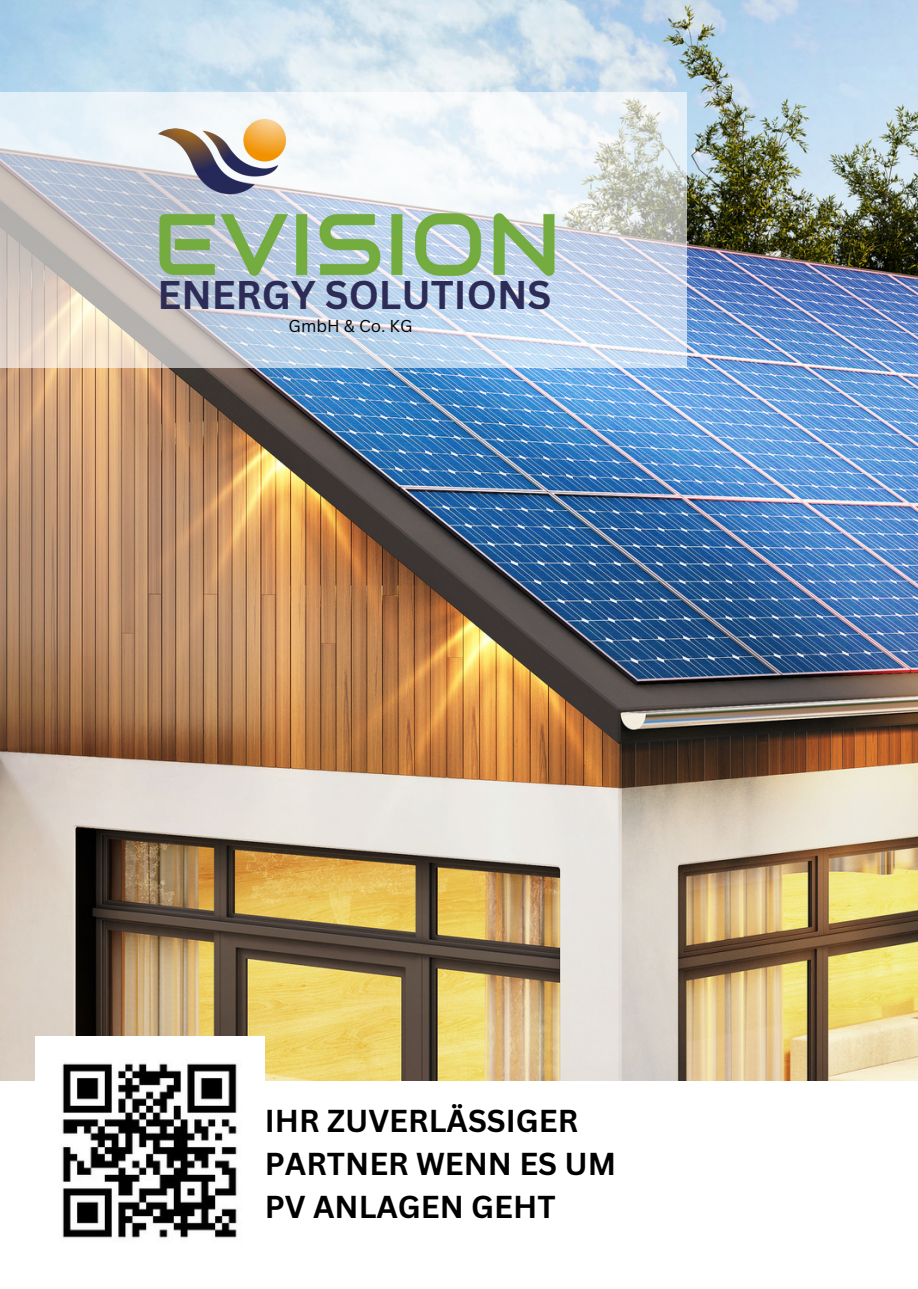
<style>
.page{position:relative;width:918px;height:1289px;background:#fff}
.page>*{position:absolute;margin:0;border:0;box-sizing:border-box;transform-origin:0 0}
.t1{font:700 39px "Canva Sans";color:#2d2c56}
.t2{font:700 30.9px "Canva Sans";color:#000}
.t3{font:16.8px "Canva Sans";color:#000}
</style>
<div class="page">
<img style="left:0;top:0;width:918px;height:1079px">
<img style="left:35px;top:1036px;width:230px;height:202px">
<svg style="left:0;top:92px;width:686px;height:275px;background:#ced4db"></svg>
<img style="left:67px;top:60px;width:524px;height:248px">
<p class="t1" style="left:158px;top:267px;width:395px">ENERGY SOLUTIONS</p>
<p class="t3" style="left:289px;top:314px;width:126px">GmbH &amp; Co. KG</p>
<p class="t2" style="left:265px;top:1098px;width:315px">IHR ZUVERLÄSSIGER</p>
<p class="t2" style="left:265px;top:1141px;width:353px">PARTNER WENN ES UM</p>
<p class="t2" style="left:265px;top:1184px;width:292px">PV ANLAGEN GEHT</p>
</div>
